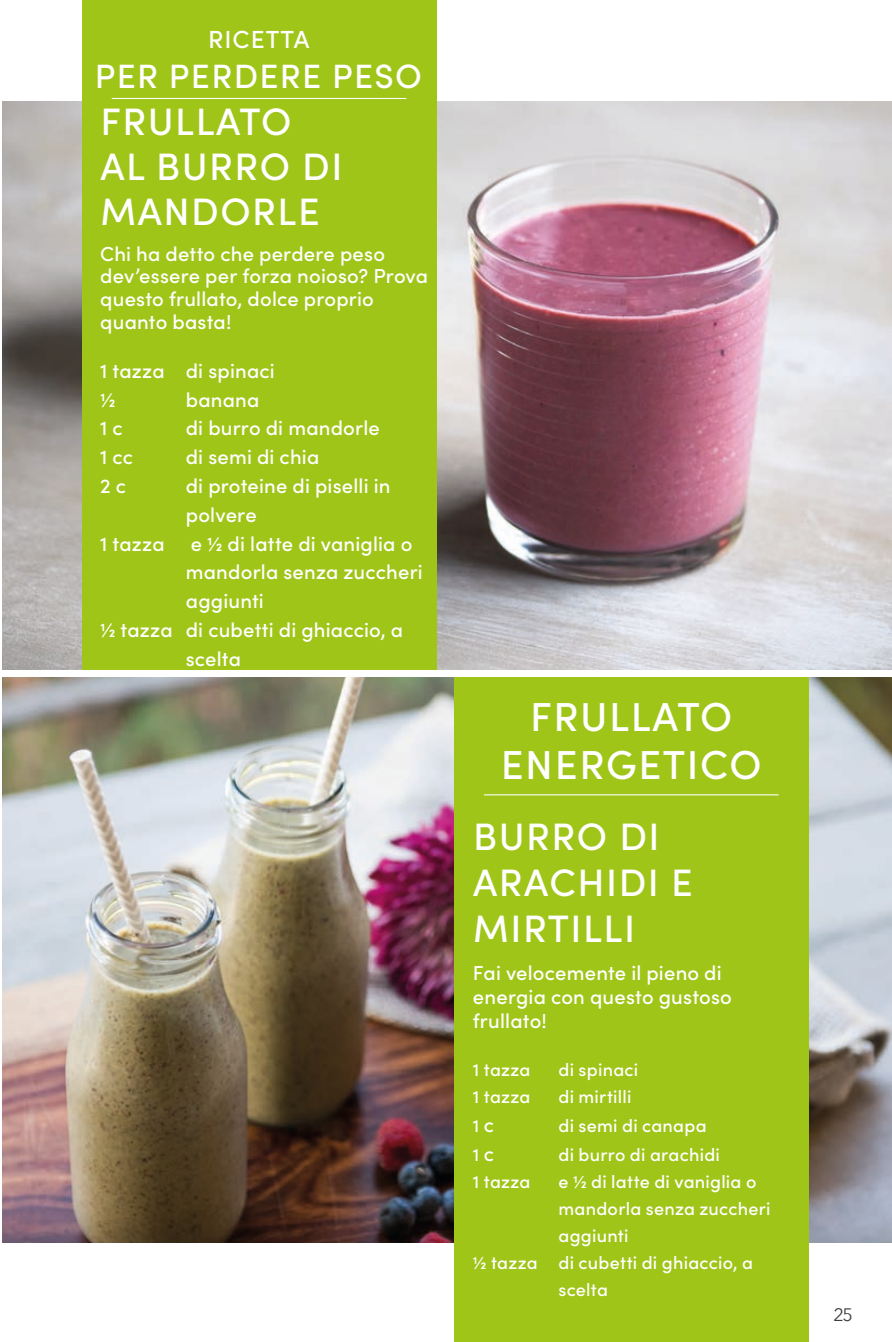
<style>
.page{position:relative;width:892px;height:1342px;background:#fff}
.page>*{position:absolute;margin:0;border:0;box-sizing:border-box;transform-origin:0 0}
.t1{font:500 40.5px/48.6px "Sofia Pro";letter-spacing:.04em;color:#fff;text-align:center}
.t2{font:500 38.25px/45px "Sofia Pro";letter-spacing:.04em;color:#fff}
.t3{font:500 33.75px "Sofia Pro";letter-spacing:.04em;color:#fff}
.t4{font:500 24.75px "Sofia Pro";letter-spacing:.04em;color:#fff}
.t5{font:500 20.25px/22.5px "Sofia Pro";letter-spacing:.01em;color:#fff}
.t6{font:500 18px "Sofia Pro";letter-spacing:.015em;color:#fff}
.t7{font:18px "Avenir Next";color:#3d3d3c}
.s1{font-size:20.25px}
</style>
<div class="page">
<img style="left:2px;top:101px;width:889px;height:568px">
<img style="left:2px;top:677px;width:889px;height:565px">
<div style="left:82px;top:0;width:354px;height:669px;background:#a0c519"></div>
<hr style="left:112px;top:98px;width:294px;height:1px;background:#fff">
<div style="left:454px;top:677px;width:354px;height:664px;background:#a0c519"></div>
<hr style="left:484px;top:794px;width:294px;height:1px;background:#fff">
<p class="t4" style="left:208px;top:21px;width:103px">RICETTA</p>
<h3 class="t3" style="left:95px;top:51px;width:329px">PER PERDERE PESO</h3>
<h2 class="t2" style="left:100px;top:97px;width:243px">FRULLATO<br>AL BURRO DI<br>MANDORLE</h2>
<p class="t5" style="left:100px;top:241px;width:329px">Chi ha detto che perdere peso dev’essere per forza noioso? Prova questo frullato, dolce proprio quanto basta!</p>
<p class="t5" style="left:100px;top:355px;width:176px;line-height:28.8px">1 tazza di spinaci ½</p>
<p class="t5" style="left:186px;top:387px;width:75px">banana</p>
<p class="t5" style="left:100px;top:416px;width:24px">1 c</p>
<p class="t5" style="left:186px;top:416px;width:196px">di burro di mandorle</p>
<p class="t5" style="left:100px;top:444px;width:34px">1 cc</p>
<p class="t5" style="left:186px;top:444px;width:135px">di semi di chia</p>
<p class="t5" style="left:100px;top:473px;width:27px">2 c</p>
<p class="t5" style="left:186px;top:470px;width:206px;line-height:28.8px">di proteine di piselli in polvere</p>
<p class="t5" style="left:100px;top:531px;width:66px">1 tazza</p>
<p class="t5" style="left:191px;top:531px;width:223px">e ½ di latte di vaniglia o</p>
<p class="t5" style="left:186px;top:560px;width:238px">mandorla senza zuccheri</p>
<p class="t5" style="left:186px;top:588px;width:80px">aggiunti</p>
<p class="t5" style="left:100px;top:617px;width:304px">½ tazza di cubetti di ghiaccio, a</p>
<p class="t5" style="left:186px;top:646px;width:57px">scelta</p>
<h1 class="t1" style="left:500px;top:689px;width:262px">FRULLATO<br>ENERGETICO</h1>
<h2 class="t2" style="left:473px;top:811px;width:221px;line-height:45.9px">BURRO DI<br>ARACHIDI E<br>MIRTILLI</h2>
<p class="t5" style="left:473px;top:959px;width:260px;line-height:24.3px">Fai velocemente il pieno di energia con questo gustoso frullato!</p>
<p class="t6" style="left:473px;top:1056px;width:59px">1 tazza</p>
<p class="t6" style="left:558px;top:1056px;width:81px">di spinaci</p>
<p class="t6" style="left:473px;top:1083px;width:59px">1 tazza</p>
<p class="t6" style="left:558px;top:1083px;width:75px">di mirtilli</p>
<p class="t6" style="left:473px;top:1111px;width:23px">1 <span class="s1">c</span></p>
<p class="t6" style="left:558px;top:1111px;width:150px">di semi di canapa</p>
<p class="t6" style="left:473px;top:1140px;width:23px">1 <span class="s1">c</span></p>
<p class="t6" style="left:558px;top:1140px;width:163px">di burro di arachidi</p>
<p class="t6" style="left:473px;top:1167px;width:59px">1 tazza</p>
<p class="t6" style="left:558px;top:1167px;width:199px">e ½ di latte di vaniglia o</p>
<p class="t6" style="left:558px;top:1194px;width:214px">mandorla senza zuccheri</p>
<p class="t6" style="left:558px;top:1221px;width:71px">aggiunti</p>
<p class="t6" style="left:473px;top:1248px;width:281px">½ tazza di cubetti di ghiaccio, a</p>
<p class="t6" style="left:558px;top:1275px;width:51px">scelta</p>
<p class="t7" style="left:833px;top:1299px;width:21px">25</p>
</div>
